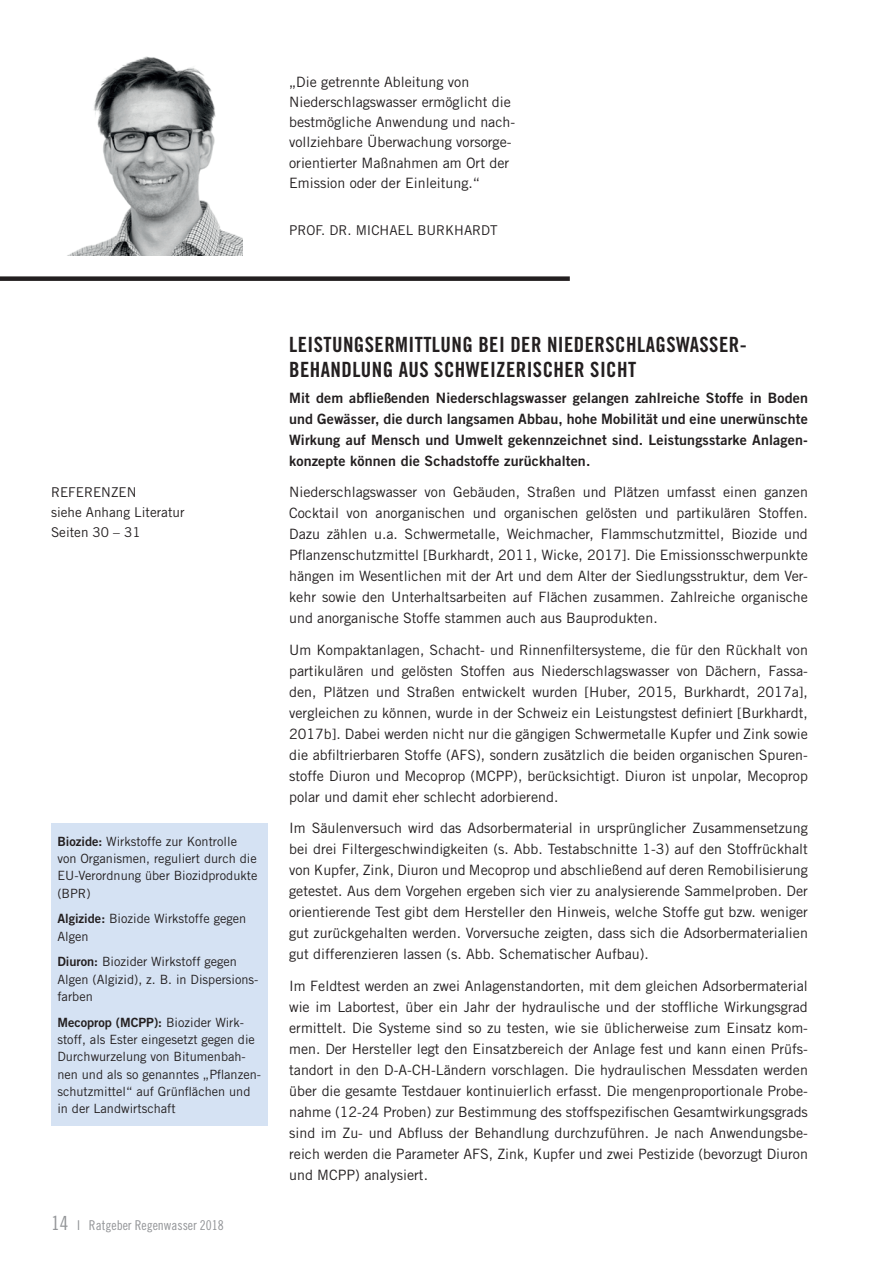
<style>
.page{position:relative;width:893px;height:1263px;background:#fff}
.page>*{position:absolute;margin:0;border:0;box-sizing:border-box;transform-origin:0 0}
.t1{font:21px/25.5px "Trade Gothic Bold Cond Twenty";letter-spacing:.02em;color:#231f20}
.t2{font:14.25px/21px "Trade Gothic";color:#231f20;text-align:justify}
.t3{font:14.25px/21px "Trade Gothic Bold Two";letter-spacing:.01em;color:#231f20;text-align:justify}
.t4{font:13.5px/20.2px "Trade Gothic";color:#231f20}
.t5{font:13.5px "Trade Gothic Cond Eighteen";color:#939598}
.t6{font:12.75px/17.2px "Trade Gothic";color:#231f20}
.t7{font:12.75px "Trade Gothic Bold Two";color:#231f20}
.s1{font-family:"Trade Gothic Bold Two"}
.s2{font-family:"Trade Gothic"}
.s3{font-size:19.5px}
</style>
<div class="page">
<div style="left:0;top:276px;width:570px;height:5px;background:#231f20"></div>
<img style="left:69px;top:56px;width:173px;height:199px">
<div style="left:51px;top:823px;width:217px;height:303px;background:#d5e2f3"></div>
<p class="t2" style="left:289px;top:71px;width:226px;line-height:20.2px;text-align:left">„Die getrennte Ableitung von Niederschlagswasser ermöglicht die bestmögliche Anwendung und nach&shy;vollziehbare Überwachung vorsorge&shy;orientierter Maßnahmen am Ort der Emission oder der Einleitung.“</p>
<p class="t4" style="left:289px;top:220px;width:210px">PROF. DR. MICHAEL BURKHARDT</p>
<p class="t4" style="left:51px;top:482px;width:135px">REFERENZEN<br>siehe Anhang Literatur<br>Seiten 30 – 31</p>
<p class="t6" style="left:57px;top:833px;width:202px"><span class="s1">Biozide:</span> Wirkstoffe zur Kontrolle von Organismen, reguliert durch die<br>EU-Verordnung über Biozidprodukte (BPR)</p>
<p class="t6" style="left:57px;top:910px;width:190px"><span class="s1">Algizide:</span> Biozide Wirkstoffe gegen<br>Algen</p>
<p class="t6" style="left:57px;top:953px;width:203px"><span class="s1">Diuron:</span> Biozider Wirkstoff gegen<br>Algen (Algizid), z. B. in Dispersions&shy;farben</p>
<p class="t7" style="left:57px;top:1014px;width:188px">Mecoprop (MCPP): <span class="s2">Biozider Wirk-</span></p>
<p class="t6" style="left:57px;top:1031px;width:205px">stoff, als Ester eingesetzt gegen die<br>Durchwurzelung von Bitumenbah&shy;nen und als so genanntes „Pflanzen&shy;schutzmittel“ auf Grünflächen und in der Landwirtschaft</p>
<p class="t5" style="left:51px;top:1217px;width:174px"><span class="s3">14</span> I Ratgeber Regenwasser 2018</p>
<h1 class="t1" style="left:289px;top:332px;width:457px">LEISTUNGSERMITTLUNG BEI DER NIEDERSCHLAGSWASSER-<br>BEHANDLUNG AUS SCHWEIZERISCHER SICHT</h1>
<p class="t3" style="left:289px;top:387px;width:520px">Mit dem abfließenden Niederschlagswasser gelangen zahlreiche Stoffe in Boden und Gewässer, die durch langsamen Abbau, hohe Mobilität und eine unerwünschte Wirkung auf Mensch und Umwelt gekennzeichnet sind. Leistungsstarke Anlagen&shy;konzepte können die Schadstoffe zurückhalten.</p>
<p class="t2" style="left:289px;top:481px;width:520px">Niederschlagswasser von Gebäuden, Straßen und Plätzen umfasst einen ganzen Cocktail von anorganischen und organischen gelösten und partikulären Stoffen.<br>Dazu zählen u.a. Schwermetalle, Weichmacher, Flammschutzmittel, Biozide und Pflanzenschutzmittel [Burkhardt, 2011, Wicke, 2017]. Die Emissionsschwerpunkte hängen im Wesentlichen mit der Art und dem Alter der Siedlungsstruktur, dem Ver&shy;kehr sowie den Unterhaltsarbeiten auf Flächen zusammen. Zahlreiche organische und anorganische Stoffe stammen auch aus Bauprodukten.</p>
<p class="t2" style="left:289px;top:639px;width:520px">Um Kompaktanlagen, Schacht- und Rinnenfiltersysteme, die für den Rückhalt von partikulären und gelösten Stoffen aus Niederschlagswasser von Dächern, Fassa&shy;den, Plätzen und Straßen entwickelt wurden [Huber, 2015, Burkhardt, 2017a], vergleichen zu können, wurde in der Schweiz ein Leistungstest definiert [Burkhardt, 2017b]. Dabei werden nicht nur die gängigen Schwermetalle Kupfer und Zink sowie die abfiltrierbaren Stoffe (AFS), sondern zusätzlich die beiden organischen Spuren&shy;stoffe Diuron und Mecoprop (MCPP), berücksichtigt. Diuron ist unpolar, Mecoprop polar und damit eher schlecht adorbierend.</p>
<p class="t2" style="left:289px;top:818px;width:520px">Im Säulenversuch wird das Adsorbermaterial in ursprünglicher Zusammensetzung bei drei Filtergeschwindigkeiten (s. Abb. Testabschnitte 1-3) auf den Stoffrückhalt von Kupfer, Zink, Diuron und Mecoprop und abschließend auf deren Remobilisierung getestet. Aus dem Vorgehen ergeben sich vier zu analysierende Sammelproben. Der orientierende Test gibt dem Hersteller den Hinweis, welche Stoffe gut bzw. weniger gut zurückgehalten werden. Vorversuche zeigten, dass sich die Adsorbermaterialien gut differenzieren lassen (s. Abb. Schematischer Aufbau).</p>
<p class="t2" style="left:289px;top:975px;width:520px">Im Feldtest werden an zwei Anlagenstandorten, mit dem gleichen Adsorbermaterial wie im Labortest, über ein Jahr der hydraulische und der stoffliche Wirkungsgrad ermittelt. Die Systeme sind so zu testen, wie sie üblicherweise zum Einsatz kom&shy;men. Der Hersteller legt den Einsatzbereich der Anlage fest und kann einen Prüfs&shy;tandort in den D-A-CH-Ländern vorschlagen. Die hydraulischen Messdaten werden über die gesamte Testdauer kontinuierlich erfasst. Die mengenproportionale Probe&shy;nahme (12-24 Proben) zur Bestimmung des stoffspezifischen Gesamtwirkungsgrads sind im Zu- und Abfluss der Behandlung durchzuführen. Je nach Anwendungsbe&shy;reich werden die Parameter AFS, Zink, Kupfer und zwei Pestizide (bevorzugt Diuron und MCPP) analysiert.</p>
</div>
